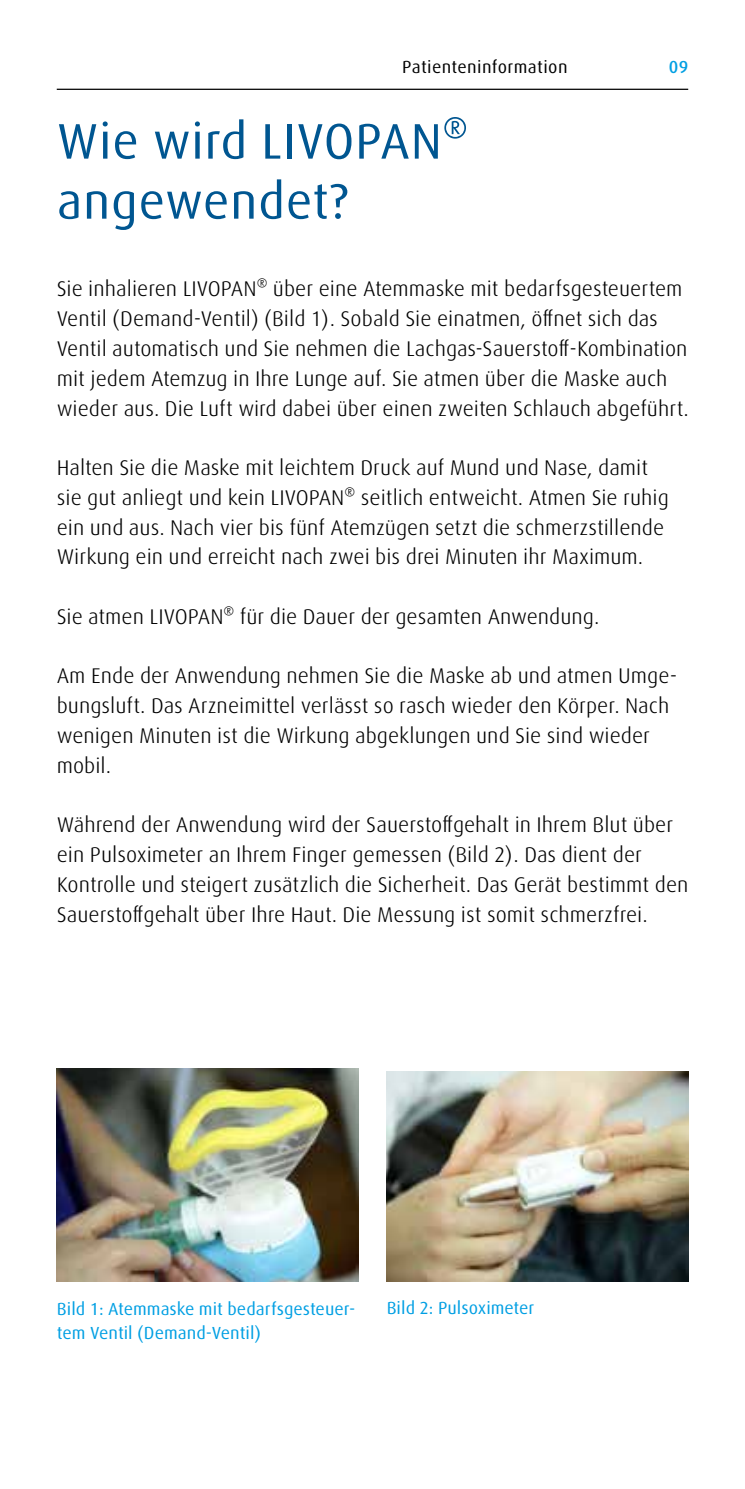
<style>
.page{position:relative;width:745px;height:1489px;background:#fff}
.page>*{position:absolute;margin:0;border:0;box-sizing:border-box;transform-origin:0 0}
.t1{font:50px/60px "Linde Dax Global";letter-spacing:.01em;color:#005691}
.t2{font:300 21.25px/29.8px "Linde Dax Global";color:#000}
.t3{font:17.5px/24.5px "Linde Dax Global";color:#009fe3}
.t4{font:17.5px "Linde Dax Global";letter-spacing:.02em;color:#000}
.t5{font:500 17.5px "Linde Dax Global";color:#009fe3}
</style>
<div class="page">
<hr style="left:57px;top:89px;width:630px;height:1px;background:#000">
<img style="left:386px;top:1071px;width:301px;height:210px">
<img style="left:57px;top:1068px;width:301px;height:213px">
<p class="t4" style="left:402px;top:57px;width:167px">Patienteninformation</p>
<h1 class="t1" style="left:57px;top:111px;width:412px">Wie wird LIVOPAN® angewendet?</h1>
<p class="t5" style="left:668px;top:57px;width:21px">09</p>
<p class="t2" style="left:57px;top:274px;width:633px">Sie inhalieren LIVOPAN® über eine Atemmaske mit bedarfsgesteuertem Ventil (Demand-Ventil) (Bild 1). Sobald Sie einatmen, öffnet sich das Ventil automatisch und Sie nehmen die Lachgas-Sauerstoff-Kombination mit jedem Atemzug in Ihre Lunge auf. Sie atmen über die Maske auch wieder aus. Die Luft wird dabei über einen zweiten Schlauch abgeführt.</p>
<p class="t2" style="left:57px;top:453px;width:613px">Halten Sie die Maske mit leichtem Druck auf Mund und Nase, damit sie gut anliegt und kein LIVOPAN® seitlich entweicht. Atmen Sie ruhig ein und aus. Nach vier bis fünf Atemzügen setzt die schmerzstillende Wirkung ein und erreicht nach zwei bis drei Minuten ihr Maximum.</p>
<p class="t2" style="left:57px;top:601px;width:544px">Sie atmen LIVOPAN® für die Dauer der gesamten Anwendung.</p>
<p class="t2" style="left:57px;top:661px;width:621px">Am Ende der Anwendung nehmen Sie die Maske ab und atmen Umge&shy;bungsluft. Das Arzneimittel verlässt so rasch wieder den Körper. Nach wenigen Minuten ist die Wirkung abgeklungen und Sie sind wieder mobil.</p>
<p class="t2" style="left:57px;top:810px;width:633px">Während der Anwendung wird der Sauerstoffgehalt in Ihrem Blut über ein Pulsoximeter an Ihrem Finger gemessen (Bild 2). Das dient der Kontrolle und steigert zusätzlich die Sicherheit. Das Gerät bestimmt den Sauerstoffgehalt über Ihre Haut. Die Messung ist somit schmerzfrei.</p>
<p class="t3" style="left:57px;top:1296px;width:300px">Bild 1: Atemmaske mit bedarfsgesteuer&shy;tem Ventil (Demand-Ventil)</p>
<p class="t3" style="left:386px;top:1295px;width:149px">Bild 2: Pulsoximeter</p>
</div>
